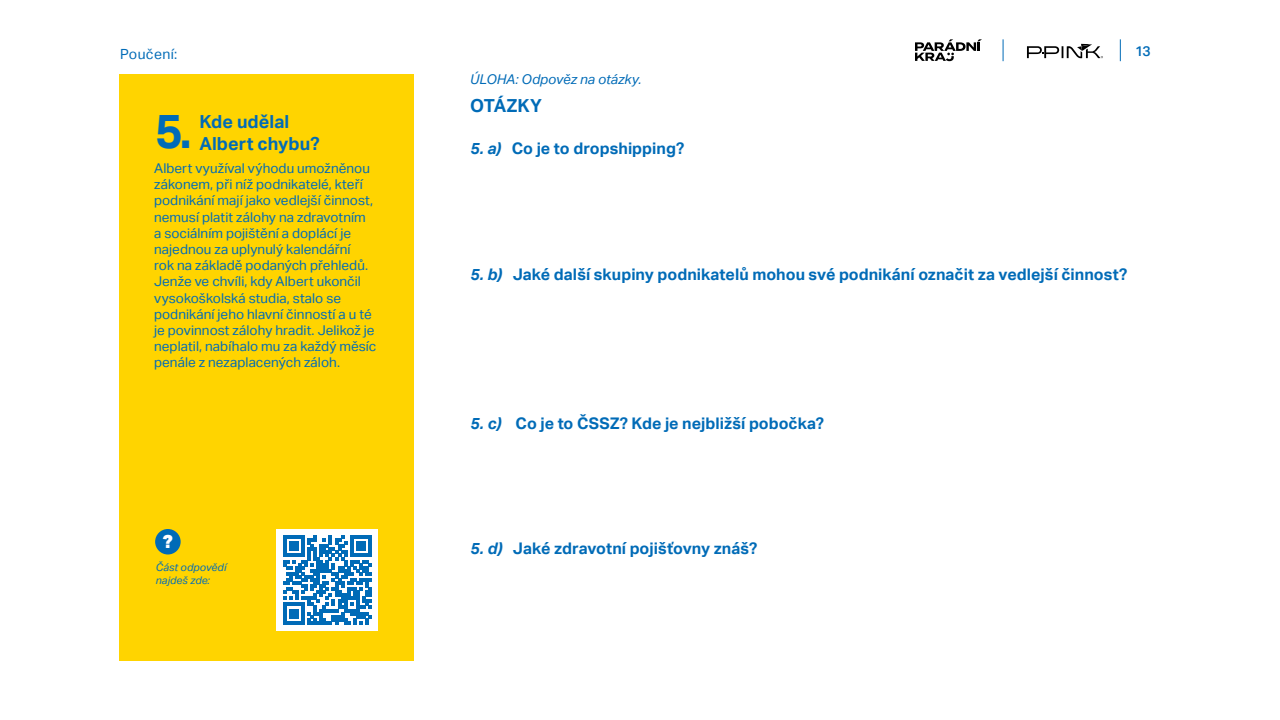
<style>
.page{position:relative;width:1280px;height:720px;background:#fff}
.page>*{position:absolute;margin:0;border:0;box-sizing:border-box;transform-origin:0 0}
.t1{font:700 48px "Aktiv Grotesk";color:#006bb7}
.t2{font:700 18px/21.6px "Aktiv Grotesk";letter-spacing:.005em;color:#006bb7}
.t3{font:900 18px "Aktiv Grotesk";color:#fff}
.t4{font:700 16px "Aktiv Grotesk";letter-spacing:.005em;color:#006bb7}
.t5{font:14px "Aktiv Grotesk";letter-spacing:.03em;color:#006bb7}
.t6{font:500 14px "Aktiv Grotesk";color:#006bb7}
.t7{font:13.5px/16.2px "Aktiv Grotesk";letter-spacing:.005em;color:#006bb7}
.t8{font:italic 13.5px "Aktiv Grotesk";letter-spacing:.005em;color:#006bb7}
.t9{font:italic 10.5px/12.6px "Aktiv Grotesk";letter-spacing:.01em;color:#006bb7}
.s1{font-style:italic}
</style>
<div class="page">
<svg style="left:1120px;top:39px;width:1px;height:22px"></svg>
<svg style="left:1027px;top:44px;width:76px;height:15px"></svg>
<svg style="left:915px;top:39px;width:67px;height:22px"></svg>
<svg style="left:1003px;top:39px;width:1px;height:22px"></svg>
<div style="left:119px;top:74px;width:295px;height:586px;background:#ffd400"></div>
<div style="left:276px;top:529px;width:102px;height:102px;background:#fff"></div>
<svg style="left:283px;top:536px;width:89px;height:88px"></svg>
<div style="left:155px;top:529px;width:26px;height:26px;background:#006bb7;border-radius:50%"></div>
<p class="t5" style="left:120px;top:46px;width:59px">Poučení:</p>
<p class="t6" style="left:1135px;top:43px;width:17px">13</p>
<h2 class="t2" style="left:199px;top:111px;width:122px">Kde udělal<br>Albert chybu?</h2>
<h1 class="t1" style="left:155px;top:103px;width:38px">5.</h1>
<p class="t7" style="left:154px;top:160px;width:224px">Albert využíval výhodu umožněnou zákonem, při níž podnikatelé, kteří podnikání mají jako vedlejší činnost, nemusí platit zálohy na zdravotním<br>a sociálním pojištění a doplácí je najednou za uplynulý kalendářní<br>rok na základě podaných přehledů.<br>Jenže ve chvíli, kdy Albert ukončil vysokoškolská studia, stalo se podnikání jeho hlavní činností a u té je povinnost zálohy hradit. Jelikož je neplatil, nabíhalo mu za každý měsíc penále z nezaplacených záloh.</p>
<h2 class="t3" style="left:163px;top:530px;width:12px">?</h2>
<p class="t9" style="left:156px;top:562px;width:72px">Část odpovědí najdeš zde:</p>
<p class="t8" style="left:470px;top:72px;width:173px">ÚLOHA: Odpověz na otázky.</p>
<h2 class="t2" style="left:470px;top:95px;width:74px">OTÁZKY</h2>
<p class="t4" style="left:470px;top:139px;width:216px"><span class="s1">5. a)</span> Co je to dropshipping?</p>
<p class="t4" style="left:470px;top:265px;width:659px"><span class="s1">5. b)</span> Jaké další skupiny podnikatelů mohou své podnikání označit za vedlejší činnost?</p>
<p class="t4" style="left:470px;top:414px;width:355px"><span class="s1">5. c)</span> Co je to ČSSZ? Kde je nejbližší pobočka?</p>
<p class="t4" style="left:470px;top:539px;width:289px"><span class="s1">5. d)</span> Jaké zdravotní pojišťovny znáš?</p>
</div>
